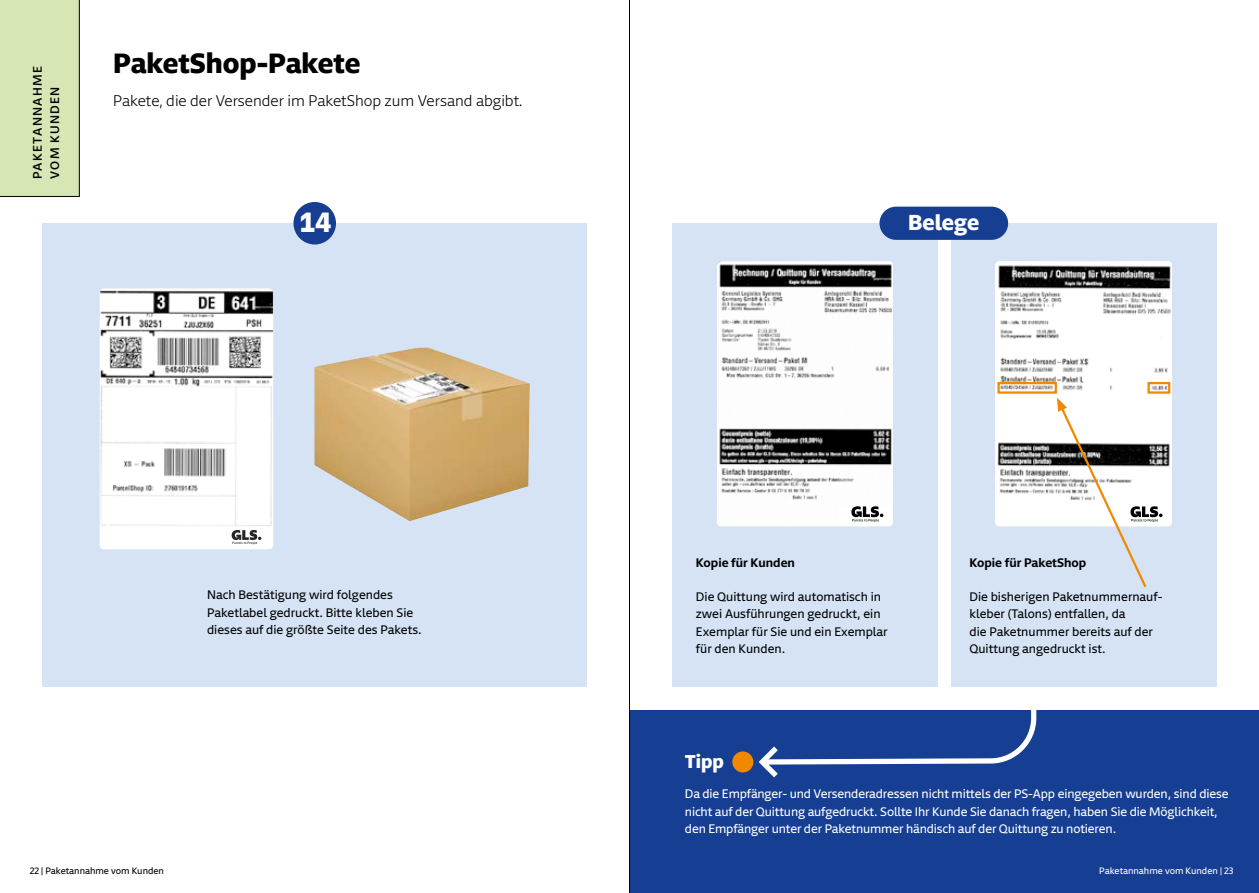
<style>
.page{position:relative;width:1259px;height:893px;background:#fff}
.page>*{position:absolute;margin:0;border:0;box-sizing:border-box;transform-origin:0 0}
.Headline_Tape_20_pt{font:700 27px "Newson GLSDTP";color:#000}
.t1{font:700 27px "Newson GLSDTP";color:#fff}
.t2{font:700 21px "Newson GLSDTP";color:#fff}
.U-bodytext_8_5pt_reg{font:700 18px "Newson GLSDTP";color:#fff}
.U-Intro-2{font:300 15px "Newson GLSDTP";color:#000}
.U-bodytext_8_5pt_reg-2{font:12px/17.2px "Newson GLSDTP";color:#000}
.U-bodytext_8_5pt_reg-3{font:12px/17.2px "Newson GLSDTP";letter-spacing:-.01em;color:#fff}
.U-bodytext_8_5pt_reg-4{font:600 12px "Newson GLSDTP";color:#000}
.U-Tag{font:500 12px "Newson GLSDTP";letter-spacing:.11em;color:#000}
.t3{font:9px "Newson GLSDTP";color:#000}
.t4{font:9px "Newson GLSDTP";color:#fff}
</style>
<div class="page">
<div style="left:629px;top:711px;width:630px;height:182px;background:#163f93"></div>
<svg style="left:760px;top:593px;width:467px;height:172px"></svg>
<div style="left:672px;top:223px;width:266px;height:464px;background:#d5e3f5"></div>
<div style="left:950px;top:223px;width:266px;height:464px;background:#d5e3f5"></div>
<img style="left:717px;top:261px;width:176px;height:265px">
<div style="left:839px;top:507px;width:50px;height:16px;background:#fff"></div>
<svg style="left:851px;top:506px;width:32px;height:16px"></svg>
<img style="left:995px;top:261px;width:177px;height:265px">
<div style="left:1118px;top:507px;width:50px;height:16px;background:#fff"></div>
<div style="left:732px;top:751px;width:21px;height:21px;background:#f18900;border-radius:50%"></div>
<svg style="left:758px;top:741px;width:25px;height:37px"></svg>
<div style="left:997px;top:382px;width:60px;height:12px;border:2px solid #f18900"></div>
<div style="left:1147px;top:382px;width:23px;height:12px;border:2px solid #f18900"></div>
<svg style="left:1057px;top:398px;width:105px;height:190px"></svg>
<div style="left:879px;top:207px;width:129px;height:33px;background:#163f93;border-radius:17px"></div>
<div style="left:0;top:0;width:80px;height:197px;background:#d6e6b4"></div>
<div style="left:43px;top:223px;width:544px;height:464px;background:#d5e3f5"></div>
<div style="left:293px;top:202px;width:43px;height:42px;background:#163f93;border-radius:50%"></div>
<img style="left:314px;top:348px;width:216px;height:173px">
<img style="left:100px;top:288px;width:173px;height:261px">
<div style="left:220px;top:529px;width:48px;height:19px;background:#fff"></div>
<svg style="left:232px;top:530px;width:29px;height:15px"></svg>
<hr style="left:629px;top:0;width:1px;height:893px;background:#000">
<p class="U-Tag" style="left:27px;top:179px;width:114px;rotate:-90deg">PAKETANNAHME</p>
<p class="U-Tag" style="left:44px;top:179px;width:94px;rotate:-90deg">VOM KUNDEN</p>
<p class="Headline_Tape_20_pt" style="left:113px;top:38px;width:249px">PaketShop-Pakete</p>
<p class="U-Intro-2" style="left:113px;top:88px;width:411px">Pakete, die der Versender im PaketShop zum Versand abgibt.</p>
<p class="t1" style="left:299px;top:197px;width:34px">14</p>
<p class="U-bodytext_8_5pt_reg-2" style="left:207px;top:585px;width:216px">Nach Bestätigung wird folgendes<br>Paketlabel gedruckt. Bitte kleben Sie dieses auf die größte Seite des Pakets.</p>
<p class="t2" style="left:908px;top:203px;width:73px">Belege</p>
<p class="U-bodytext_8_5pt_reg-4" style="left:696px;top:551px;width:101px">Kopie für Kunden</p>
<p class="U-bodytext_8_5pt_reg-4" style="left:969px;top:551px;width:118px">Kopie für PaketShop</p>
<p class="U-bodytext_8_5pt_reg-2" style="left:969px;top:586px;width:193px">Die bisherigen Paketnummernauf&shy;kleber (Talons) entfallen, da</p>
<p class="U-bodytext_8_5pt_reg-2" style="left:969px;top:621px;width:185px">die Paketnummer bereits auf der</p>
<p class="U-bodytext_8_5pt_reg-2" style="left:969px;top:638px;width:138px">Quittung angedruckt ist.</p>
<p class="U-bodytext_8_5pt_reg-2" style="left:696px;top:586px;width:186px">Die Quittung wird automatisch in</p>
<p class="U-bodytext_8_5pt_reg-2" style="left:696px;top:604px;width:186px">zwei Ausführungen gedruckt, ein</p>
<p class="U-bodytext_8_5pt_reg-2" style="left:696px;top:621px;width:193px">Exemplar für Sie und ein Exemplar</p>
<p class="U-bodytext_8_5pt_reg-2" style="left:696px;top:638px;width:91px">für den Kunden.</p>
<p class="U-bodytext_8_5pt_reg" style="left:685px;top:745px;width:40px">Tipp</p>
<p class="U-bodytext_8_5pt_reg-3" style="left:685px;top:784px;width:545px">Da die Empfänger- und Versenderadressen nicht mittels der PS-App eingegeben wurden, sind diese nicht auf der Quittung aufgedruckt. Sollte Ihr Kunde Sie danach fragen, haben Sie die Möglichkeit, den Empfänger unter der Paketnummer händisch auf der Quittung zu notieren.</p>
<p class="t3" style="left:30px;top:863px;width:136px">22 | Paketannahme vom Kunden</p>
<p class="t4" style="left:1099px;top:863px;width:136px">Paketannahme vom Kunden | 23</p>
</div>
